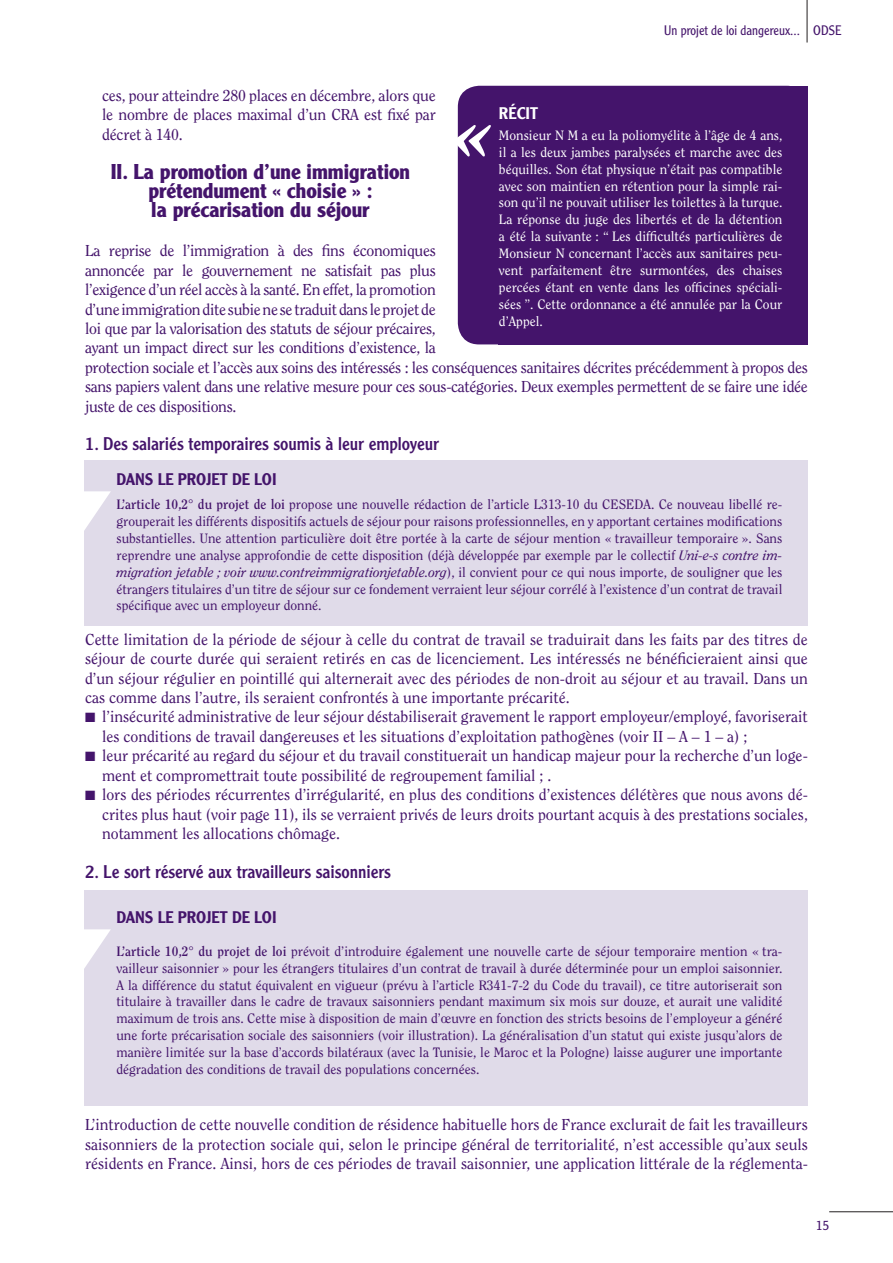
<style>
.page{position:relative;width:893px;height:1263px;background:#fff}
.page>*{position:absolute;margin:0;border:0;box-sizing:border-box;transform-origin:0 0}
.t1{font:italic 800 82.5px "Clearface Std";color:#fff}
.t2{font:700 21px/19.4px "Clearface Gothic LT Std";color:#44146b;text-align:center}
.t3{font:18px "Clearface Gothic LT Std";color:#44146b}
.t4{font:500 16.5px "Clearface Gothic LT Std";color:#44146b}
.t5{font:500 16.5px "Clearface Gothic LT Std";color:#fff}
.t6{font:15.75px/19.5px "Clearface Std";color:#44146b;text-align:justify}
.t7{font:15.75px/19.4px "Clearface Std";letter-spacing:-.02em;color:#44146b}
.t8{font:13.5px/17px "Clearface Std";color:#44146b;text-align:justify}
.t9{font:13.5px/17px "Clearface Std";color:#fff;text-align:justify}
.t10{font:300 13.5px "Clearface Gothic LT Std";color:#44146b}
.t11{font:13.5px "Zapf Dingbats ITC";color:#44146b}
.s1{font-weight:700}
.s2{font-style:italic}
</style>
<div class="page">
<hr style="left:829px;top:1211px;width:64px;height:1px;background:#231f20">
<div style="left:458px;top:86px;width:350px;height:258px;background:#44146b;border-radius:21px"></div>
<div style="left:499px;top:86px;width:309px;height:258px;background:#44146b"></div>
<hr style="left:807px;top:0;width:1px;height:43px;background:#231f20">
<div style="left:85px;top:460px;width:723px;height:165px;background:#e0dbe9"></div>
<svg style="left:84px;top:491px;width:27px;height:51px"></svg>
<div style="left:85px;top:890px;width:723px;height:216px;background:#e0dbe9"></div>
<svg style="left:84px;top:929px;width:27px;height:51px"></svg>
<p class="t10" style="left:664px;top:22px;width:179px">Un projet de loi dangereux... ODSE</p>
<p class="t6" style="left:102px;top:86px;width:335px">ces, pour atteindre 280 places en décembre, alors que le nombre de places maximal d’un CRA est fixé par décret à 140.</p>
<h2 class="t2" style="left:111px;top:162px;width:301px">II. La promotion d’une immigration prétendument « choisie » :<br>la précarisation du séjour</h2>
<p class="t7" style="left:85px;top:241px;width:724px">La reprise de l’immigration à des fins économiques<br>annoncée par le gouvernement ne satisfait pas plus<br>l’exigence d’un réel accès à la santé. En effet, la promotion<br>d’une immigration dite subie ne se traduit dans le projet de<br>loi que par la valorisation des statuts de séjour précaires,<br>ayant un impact direct sur les conditions d’existence, la<br>protection sociale et l’accès aux soins des intéressés : les conséquences sanitaires décrites précédemment à propos des sans papiers valent dans une relative mesure pour ces sous-catégories. Deux exemples permettent de se faire une idée juste de ces dispositions.</p>
<h3 class="t3" style="left:85px;top:433px;width:355px">1. Des salariés temporaires soumis à leur employeur</h3>
<p class="t5" style="left:499px;top:103px;width:41px">RÉCIT</p>
<p class="t9" style="left:499px;top:126px;width:285px">Monsieur N M a eu la poliomyélite à l’âge de 4 ans, il a les deux jambes paralysées et marche avec des béquilles. Son état physique n’était pas compatible avec son maintien en rétention pour la simple rai&shy;son qu’il ne pouvait utiliser les toilettes à la turque.<br>La réponse du juge des libertés et de la détention a été la suivante : “ Les difficultés particulières de Monsieur N concernant l’accès aux sanitaires peu&shy;vent parfaitement être surmontées, des chaises percées étant en vente dans les officines spéciali&shy;sées ”. Cette ordonnance a été annulée par la Cour d’Appel.</p>
<h1 class="t1" style="left:453px;top:81px;width:43px">«</h1>
<p class="t4" style="left:116px;top:469px;width:10px">DANS</p>
<p class="t4" style="left:158px;top:469px;width:105px">LE PROJET DE LOI</p>
<p class="t8" style="left:116px;top:496px;width:667px"><span class="s1">L’article 10,2° du projet de loi</span> propose une nouvelle rédaction de l’article L313-10 du CESEDA. Ce nouveau libellé re&shy;grouperait les différents dispositifs actuels de séjour pour raisons professionnelles, en y apportant certaines modifications substantielles. Une attention particulière doit être portée à la carte de séjour mention « travailleur temporaire ». Sans reprendre une analyse approfondie de cette disposition (déjà développée par exemple par le collectif <span class="s2">Uni-e-s contre im&shy;migration jetable ; voir www.contreimmigrationjetable.org</span>), il convient pour ce qui nous importe, de souligner que les étrangers titulaires d’un titre de séjour sur ce fondement verraient leur séjour corrélé à l’existence d’un contrat de travail spécifique avec un employeur donné.</p>
<p class="t6" style="left:85px;top:629px;width:724px">Cette limitation de la période de séjour à celle du contrat de travail se traduirait dans les faits par des titres de séjour de courte durée qui seraient retirés en cas de licenciement. Les intéressés ne bénéficieraient ainsi que d’un séjour régulier en pointillé qui alternerait avec des périodes de non-droit au séjour et au travail. Dans un cas comme dans l’autre, ils seraient confrontés à une importante précarité.</p>
<p class="t6" style="left:102px;top:707px;width:707px;text-align:left">l’insécurité administrative de leur séjour déstabiliserait gravement le rapport employeur/employé, favoriserait les conditions de travail dangereuses et les situations d’exploitation pathogènes (voir II – A – 1 – a) ;<br>leur précarité au regard du séjour et du travail constituerait un handicap majeur pour la recherche d’un loge&shy;ment et compromettrait toute possibilité de regroupement familial ; .<br>lors des périodes récurrentes d’irrégularité, en plus des conditions d’existences délétères que nous avons dé&shy;crites plus haut (voir page 11), ils se verraient privés de leurs droits pourtant acquis à des prestations sociales, notamment les allocations chômage.</p>
<h3 class="t3" style="left:85px;top:860px;width:307px">2. Le sort réservé aux travailleurs saisonniers</h3>
<p class="t11" style="left:85px;top:711px;width:12px">■</p>
<p class="t11" style="left:85px;top:750px;width:12px">■</p>
<p class="t11" style="left:85px;top:789px;width:12px">■</p>
<p class="t4" style="left:116px;top:907px;width:10px">DANS</p>
<p class="t4" style="left:158px;top:907px;width:105px">LE PROJET DE LOI</p>
<p class="t8" style="left:116px;top:942px;width:668px"><span class="s1">L’article 10,2° du projet de loi</span> prévoit d’introduire également une nouvelle carte de séjour temporaire mention « tra&shy;vailleur saisonnier » pour les étrangers titulaires d’un contrat de travail à durée déterminée pour un emploi saisonnier.<br>A la différence du statut équivalent en vigueur (prévu à l’article R341-7-2 du Code du travail), ce titre autoriserait son titulaire à travailler dans le cadre de travaux saisonniers pendant maximum six mois sur douze, et aurait une validité maximum de trois ans. Cette mise à disposition de main d’œuvre en fonction des stricts besoins de l’employeur a généré une forte précarisation sociale des saisonniers (voir illustration). La généralisation d’un statut qui existe jusqu’alors de manière limitée sur la base d’accords bilatéraux (avec la Tunisie, le Maroc et la Pologne) laisse augurer une importante dégradation des conditions de travail des populations concernées.</p>
<p class="t6" style="left:85px;top:1115px;width:724px">L’introduction de cette nouvelle condition de résidence habituelle hors de France exclurait de fait les travailleurs saisonniers de la protection sociale qui, selon le principe général de territorialité, n’est accessible qu’aux seuls résidents en France. Ainsi, hors de ces périodes de travail saisonnier, une application littérale de la réglementa-</p>
<p class="t10" style="left:816px;top:1217px;width:7px">15</p>
</div>
